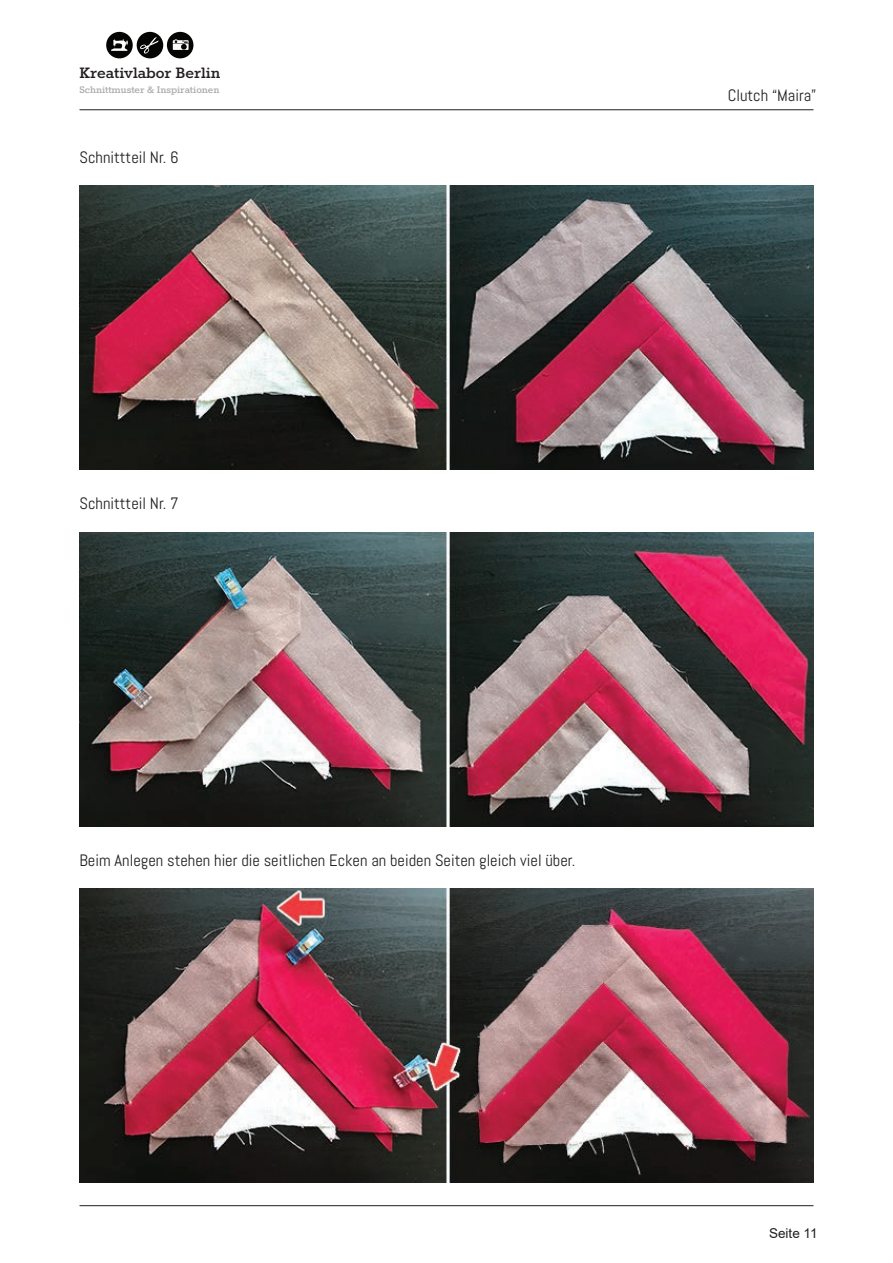
<style>
.page{position:relative;width:893px;height:1263px;background:#fff}
.page>*{position:absolute;margin:0;border:0;box-sizing:border-box;transform-origin:0 0}
.t1{font:700 17.55px "Rokkitt";color:#231f20}
.t2{font:16.5px "Abel";color:#231f20}
.t3{font:13.5px "Arial";color:#231f20}
.t4{font:700 11.1px "Rokkitt";color:#aaabab}
</style>
<div class="page">
<hr style="left:80px;top:109px;width:733px;height:1px;background:#231f20">
<hr style="left:80px;top:1205px;width:733px;height:1px;background:#231f20">
<div style="left:106px;top:32px;width:27px;height:26px;background:#040503;border-radius:50%"></div>
<svg style="left:111px;top:39px;width:17px;height:12px"></svg>
<div style="left:137px;top:32px;width:26px;height:26px;background:#040503;border-radius:50%"></div>
<div style="left:167px;top:32px;width:26px;height:26px;background:#040503;border-radius:50%"></div>
<svg style="left:140px;top:37px;width:19px;height:17px"></svg>
<svg style="left:173px;top:39px;width:16px;height:11px"></svg>
<img style="left:80px;top:186px;width:733px;height:284px">
<img style="left:80px;top:532px;width:733px;height:294px">
<img style="left:80px;top:889px;width:733px;height:293px">
<p class="t1" style="left:79px;top:64px;width:142px">Kreativlabor Berlin</p>
<p class="t4" style="left:79px;top:84px;width:142px">Schnittmuster &amp; Inspirationen</p>
<p class="t2" style="left:728px;top:85px;width:90px">Clutch “Maira”</p>
<p class="t2" style="left:80px;top:147px;width:101px">Schnittteil Nr. 6</p>
<p class="t2" style="left:80px;top:493px;width:101px">Schnittteil Nr. 7</p>
<p class="t2" style="left:80px;top:849px;width:497px">Beim Anlegen stehen hier die seitlichen Ecken an beiden Seiten gleich viel über.</p>
<p class="t3" style="left:769px;top:1224px;width:50px">Seite 11</p>
</div>
